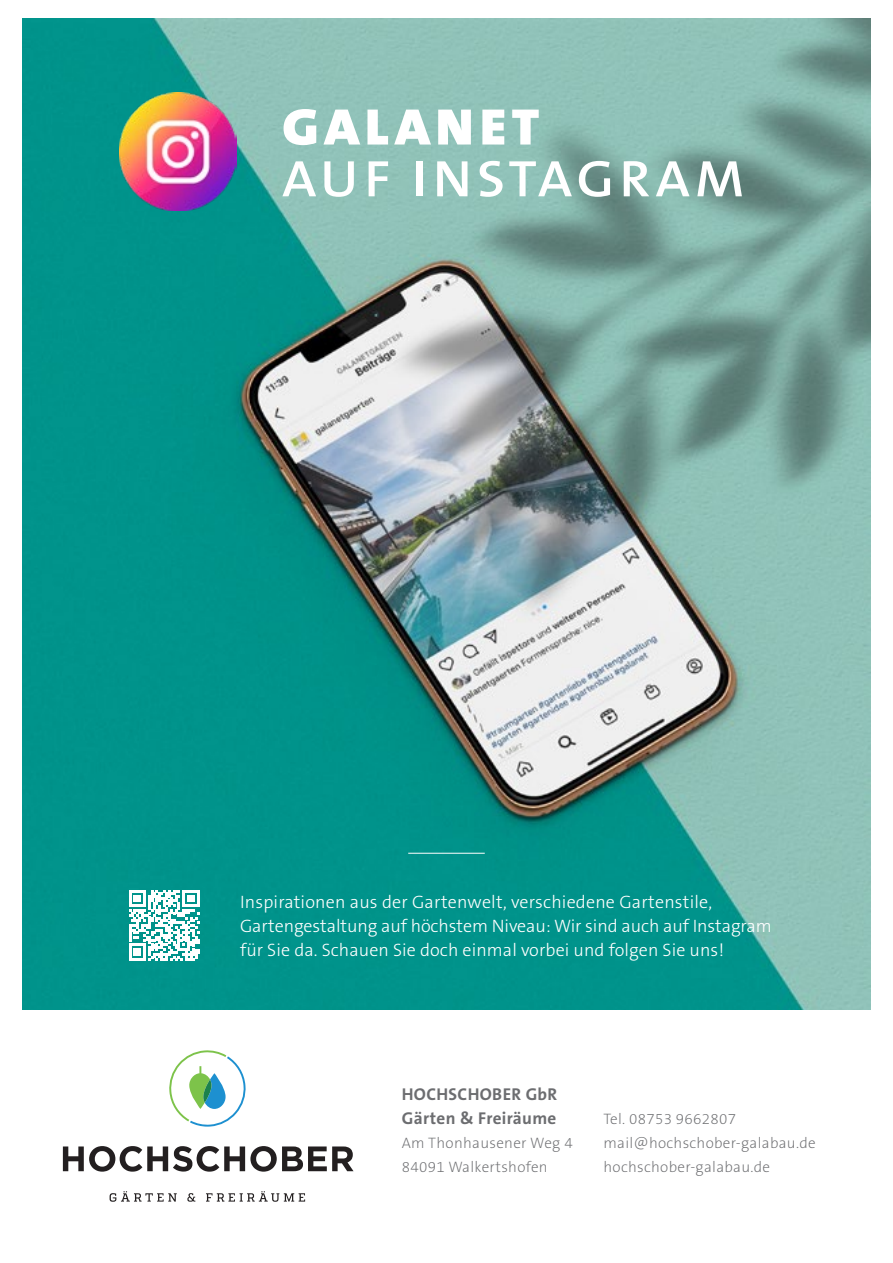
<style>
.page{position:relative;width:893px;height:1263px;background:#fff}
.page>*{position:absolute;margin:0;border:0;box-sizing:border-box;transform-origin:0 0}
._04a_Zwischenheadlin{font:600 51.75px "The Sans B W6";letter-spacing:.095em;color:#fff;scale:1.07 1}
._04a_Zwischenheadlin-2{font:900 51.75px "The Sans B W9";letter-spacing:.095em;color:#fff;scale:1.07 1}
.TheSans_Light_9pt{font:300 18px/24px "The Sans B W3";letter-spacing:.005em;color:#fff}
.t1{font:700 17.25px "The Sans B W7";letter-spacing:.02em;color:#6c6d70}
.t2{font:200 15.15px "The Sans B W2";letter-spacing:.02em;color:#6c6d70}
</style>
<div class="page">
<img style="left:22px;top:19px;width:848px;height:991px">
<hr style="left:408px;top:853px;width:77px;height:1px;background:#fff">
<svg style="left:129px;top:890px;width:71px;height:71px"></svg>
<img style="left:119px;top:93px;width:118px;height:117px">
<svg style="left:110px;top:1191px;width:195px;height:11px"></svg>
<svg style="left:63px;top:1146px;width:291px;height:26px"></svg>
<svg style="left:169px;top:1050px;width:77px;height:76px"></svg>
<p class="_04a_Zwischenheadlin-2" style="left:282px;top:94px;width:242px">GALANET</p>
<p class="_04a_Zwischenheadlin" style="left:282px;top:146px;width:433px">AUF INSTAGRAM</p>
<p class="TheSans_Light_9pt" style="left:240px;top:890px;width:533px">Inspirationen aus der Gartenwelt, verschiedene Gartenstile,<br>Gartengestaltung auf höchstem Niveau: Wir sind auch auf Instagram für Sie da. Schauen Sie doch einmal vorbei und folgen Sie uns!</p>
<p class="t1" style="left:402px;top:1083px;width:157px">HOCHSCHOBER GbR</p>
<p class="t1" style="left:402px;top:1107px;width:156px">Gärten &amp; Freiräume</p>
<p class="t2" style="left:402px;top:1133px;width:172px">Am Thonhausener Weg 4</p>
<p class="t2" style="left:402px;top:1157px;width:147px">84091 Walkertshofen</p>
<p class="t2" style="left:603px;top:1109px;width:134px">Tel. 08753 9662807</p>
<p class="t2" style="left:603px;top:1133px;width:214px">mail@hochschober-galabau.de</p>
<p class="t2" style="left:603px;top:1157px;width:168px">hochschober-galabau.de</p>
</div>
